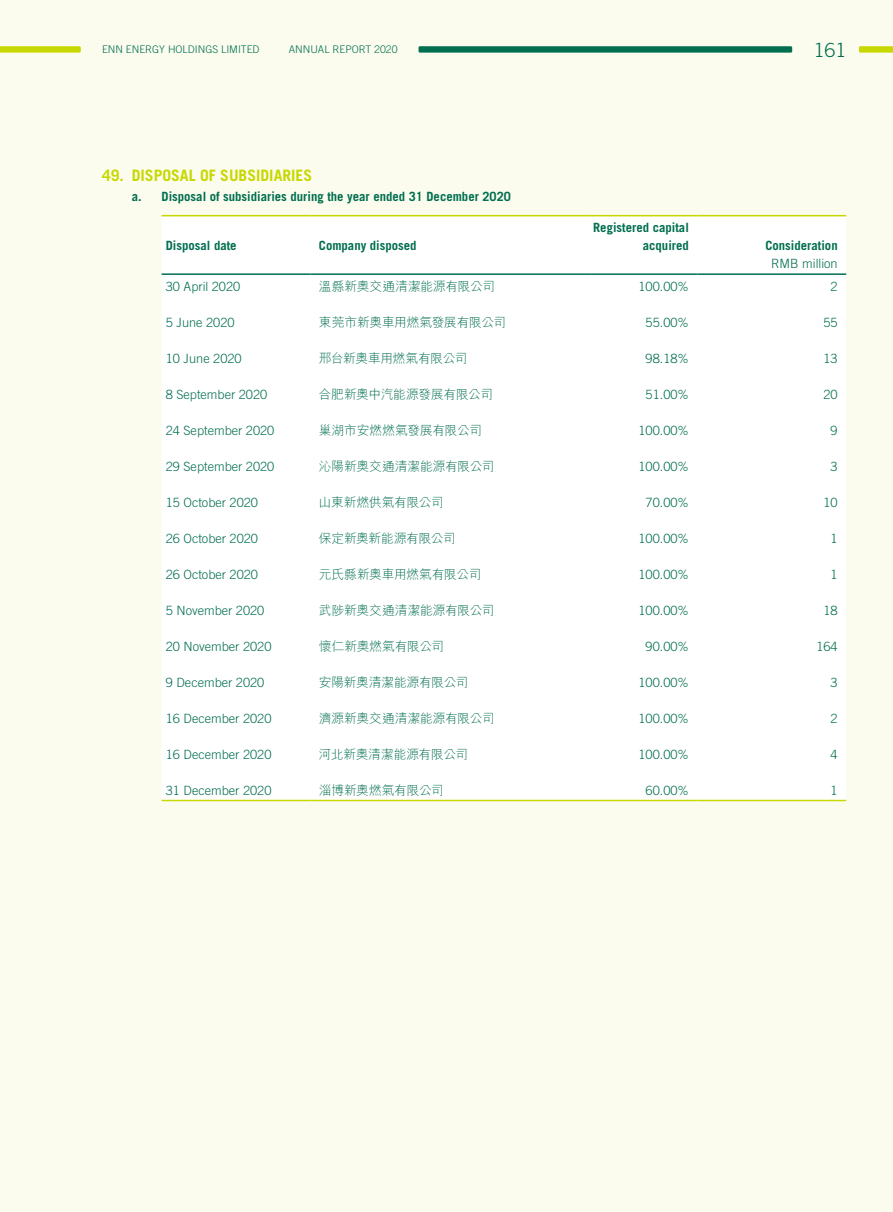
<style>
.page{position:relative;width:893px;height:1212px;background:#fbfcee}
.page>*{position:absolute;margin:0;border:0;box-sizing:border-box;transform-origin:0 0}
.t1{font:300 19.5px "Trade Gothic LT Std";color:#006e4f}
.t2{font:700 15.75px "Trade Gothic LT Std";color:#c7d800}
.t3{font:300 12.75px "Trade Gothic LT Std";color:#006e4f}
.t4{font:300 12.75px "M Hei HK";letter-spacing:-.02em;color:#006e4f}
.t5{font:700 12.75px/18px "Trade Gothic LT Std";color:#006e4f;text-align:right}
.t6{font:300 10.5px "Trade Gothic LT Std";color:#006e4f}
</style>
<div class="page">
<svg style="left:859px;top:46px;width:34px;height:7px"></svg>
<div style="left:418px;top:46px;width:374px;height:7px;background:#006e4f"></div>
<svg style="left:0;top:46px;width:81px;height:7px"></svg>
<div style="left:162px;top:216px;width:684px;height:57px;background:#fff"></div>
<div style="left:162px;top:275px;width:684px;height:525px;background:#fff"></div>
<hr style="left:162px;top:215px;width:148px;height:1px;background:#c7d800">
<hr style="left:310px;top:215px;width:281px;height:1px;background:#c7d800">
<hr style="left:591px;top:215px;width:106px;height:1px;background:#c7d800">
<hr style="left:697px;top:215px;width:149px;height:1px;background:#c7d800">
<hr style="left:162px;top:273px;width:148px;height:2px;background:#006e4f">
<hr style="left:310px;top:273px;width:281px;height:2px;background:#006e4f">
<hr style="left:591px;top:273px;width:106px;height:2px;background:#006e4f">
<hr style="left:697px;top:273px;width:149px;height:2px;background:#006e4f">
<hr style="left:162px;top:800px;width:148px;height:1px;background:#c7d800">
<hr style="left:310px;top:800px;width:281px;height:1px;background:#c7d800">
<hr style="left:591px;top:800px;width:106px;height:1px;background:#c7d800">
<hr style="left:697px;top:800px;width:149px;height:1px;background:#c7d800">
<p class="t6" style="left:102px;top:43px;width:159px">ENN ENERGY HOLDINGS LIMITED</p>
<p class="t6" style="left:289px;top:43px;width:110px">ANNUAL REPORT 2020</p>
<h1 class="t1" style="left:814px;top:38px;width:34px">161</h1>
<p class="t2" style="left:102px;top:166px;width:212px">49. DISPOSAL OF SUBSIDIARIES</p>
<p class="t5" style="left:132px;top:187px;width:381px">a. Disposal of subsidiaries during the year ended 31 December 2020</p>
<p class="t5" style="left:166px;top:236px;width:72px">Disposal date</p>
<p class="t5" style="left:319px;top:236px;width:99px">Company disposed</p>
<p class="t5" style="left:593px;top:218px;width:97px">Registered capital acquired</p>
<p class="t5" style="left:765px;top:236px;width:74px">Consideration</p>
<p class="t3" style="left:771px;top:256px;width:68px">RMB million</p>
<p class="t3" style="left:166px;top:279px;width:76px">30 April 2020</p>
<p class="t4" style="left:319px;top:280px;width:177px">溫縣新奧交通清潔能源有限公司</p>
<p class="t3" style="left:638px;top:279px;width:52px">100.00%</p>
<p class="t3" style="left:831px;top:279px;width:9px">2</p>
<p class="t3" style="left:166px;top:315px;width:70px">5 June 2020</p>
<p class="t4" style="left:319px;top:316px;width:189px">東莞市新奧車用燃氣發展有限公司</p>
<p class="t3" style="left:646px;top:315px;width:45px">55.00%</p>
<p class="t3" style="left:823px;top:315px;width:16px">55</p>
<p class="t3" style="left:166px;top:351px;width:77px">10 June 2020</p>
<p class="t4" style="left:319px;top:352px;width:150px">邢台新奧車用燃氣有限公司</p>
<p class="t3" style="left:646px;top:351px;width:45px">98.18%</p>
<p class="t3" style="left:823px;top:351px;width:16px">13</p>
<p class="t3" style="left:166px;top:387px;width:103px">8 September 2020</p>
<p class="t4" style="left:319px;top:388px;width:175px">合肥新奧中汽能源發展有限公司</p>
<p class="t3" style="left:646px;top:387px;width:45px">51.00%</p>
<p class="t3" style="left:823px;top:387px;width:16px">20</p>
<p class="t3" style="left:166px;top:423px;width:110px">24 September 2020</p>
<p class="t4" style="left:319px;top:424px;width:164px">巢湖市安燃燃氣發展有限公司</p>
<p class="t3" style="left:638px;top:423px;width:52px">100.00%</p>
<p class="t3" style="left:831px;top:423px;width:9px">9</p>
<p class="t3" style="left:166px;top:459px;width:110px">29 September 2020</p>
<p class="t4" style="left:319px;top:460px;width:177px">沁陽新奧交通清潔能源有限公司</p>
<p class="t3" style="left:638px;top:459px;width:52px">100.00%</p>
<p class="t3" style="left:831px;top:459px;width:9px">3</p>
<p class="t3" style="left:166px;top:495px;width:94px">15 October 2020</p>
<p class="t4" style="left:319px;top:496px;width:126px">山東新燃供氣有限公司</p>
<p class="t3" style="left:646px;top:495px;width:45px">70.00%</p>
<p class="t3" style="left:823px;top:495px;width:16px">10</p>
<p class="t3" style="left:166px;top:531px;width:94px">26 October 2020</p>
<p class="t4" style="left:319px;top:532px;width:138px">保定新奧新能源有限公司</p>
<p class="t3" style="left:638px;top:531px;width:52px">100.00%</p>
<p class="t3" style="left:831px;top:531px;width:9px">1</p>
<p class="t3" style="left:166px;top:567px;width:94px">26 October 2020</p>
<p class="t4" style="left:319px;top:568px;width:164px">元氏縣新奧車用燃氣有限公司</p>
<p class="t3" style="left:638px;top:567px;width:52px">100.00%</p>
<p class="t3" style="left:831px;top:567px;width:9px">1</p>
<p class="t3" style="left:166px;top:603px;width:100px">5 November 2020</p>
<p class="t4" style="left:319px;top:604px;width:177px">武陟新奧交通清潔能源有限公司</p>
<p class="t3" style="left:638px;top:603px;width:52px">100.00%</p>
<p class="t3" style="left:823px;top:603px;width:16px">18</p>
<p class="t3" style="left:166px;top:639px;width:107px">20 November 2020</p>
<p class="t4" style="left:319px;top:640px;width:127px">懷仁新奧燃氣有限公司</p>
<p class="t3" style="left:646px;top:639px;width:45px">90.00%</p>
<p class="t3" style="left:816px;top:639px;width:23px">164</p>
<p class="t3" style="left:166px;top:675px;width:100px">9 December 2020</p>
<p class="t4" style="left:319px;top:676px;width:151px">安陽新奧清潔能源有限公司</p>
<p class="t3" style="left:638px;top:675px;width:52px">100.00%</p>
<p class="t3" style="left:831px;top:675px;width:9px">3</p>
<p class="t3" style="left:166px;top:711px;width:107px">16 December 2020</p>
<p class="t4" style="left:319px;top:712px;width:177px">濟源新奧交通清潔能源有限公司</p>
<p class="t3" style="left:638px;top:711px;width:52px">100.00%</p>
<p class="t3" style="left:831px;top:711px;width:9px">2</p>
<p class="t3" style="left:166px;top:747px;width:107px">16 December 2020</p>
<p class="t4" style="left:319px;top:748px;width:150px">河北新奧清潔能源有限公司</p>
<p class="t3" style="left:638px;top:747px;width:52px">100.00%</p>
<p class="t3" style="left:831px;top:747px;width:9px">4</p>
<p class="t3" style="left:166px;top:783px;width:107px">31 December 2020</p>
<p class="t4" style="left:319px;top:784px;width:126px">淄博新奧燃氣有限公司</p>
<p class="t3" style="left:646px;top:783px;width:45px">60.00%</p>
<p class="t3" style="left:831px;top:783px;width:9px">1</p>
</div>
